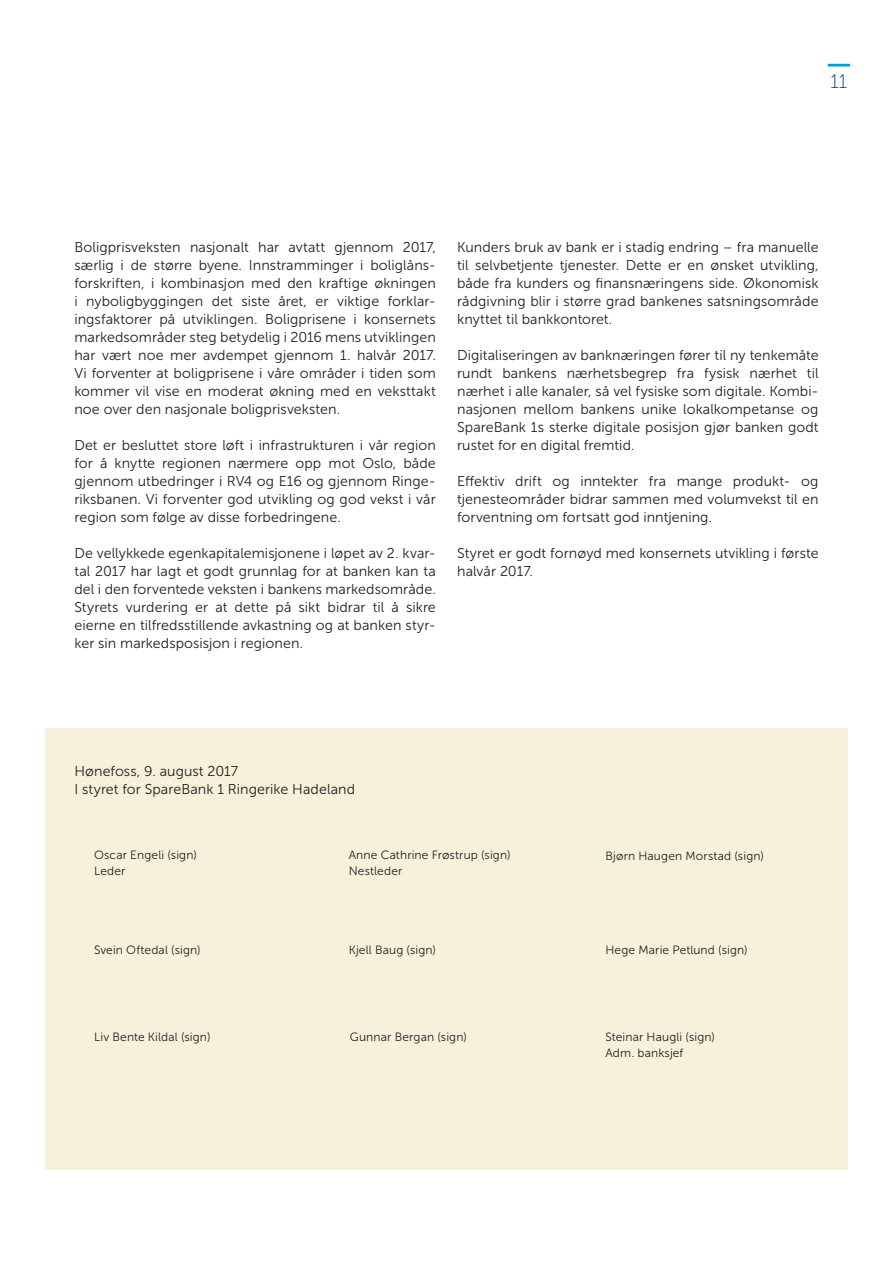
<style>
.page{position:relative;width:893px;height:1263px;background:#fff}
.page>*{position:absolute;margin:0;border:0;box-sizing:border-box;transform-origin:0 0}
.t1{font:19.5px "Museo Sans Rounded 100";color:#083879}
.t2{font:14.25px/18px "Museo Sans 300";letter-spacing:.005em;color:#231f20}
.t3{font:12px/15.8px "Museo Sans 300";letter-spacing:.01em;color:#231f20}
</style>
<div class="page">
<hr style="left:828px;top:64px;width:22px;height:3px;background:#069ad9">
<div style="left:45px;top:729px;width:803px;height:441px;background:#f7f1db"></div>
<h1 class="t1" style="left:831px;top:71px;width:18px">11</h1>
<p class="t2" style="left:74px;top:238px;width:363px;text-align:justify">Boligprisveksten nasjonalt har avtatt gjennom 2017, særlig i de større byene. Innstramminger i boliglåns&shy;forskriften, i kombinasjon med den kraftige økningen i nyboligbyggingen det siste året, er viktige forklar&shy;ingsfaktorer på utviklingen. Boligprisene i konsernets markedsområder steg betydelig i 2016 mens utviklingen har vært noe mer avdempet gjennom 1. halvår 2017.<br>Vi forventer at boligprisene i våre områder i tiden som kommer vil vise en moderat økning med en veksttakt noe over den nasjonale boligprisveksten.</p>
<p class="t2" style="left:74px;top:436px;width:363px">Det er besluttet store løft i infrastrukturen i vår region for å knytte regionen nærmere opp mot Oslo, både gjennom utbedringer i RV4 og E16 og gjennom Ringe&shy;riksbanen. Vi forventer god utvikling og god vekst i vår region som følge av disse forbedringene.</p>
<p class="t2" style="left:74px;top:544px;width:363px">De vellykkede egenkapitalemisjonene i løpet av 2. kvar&shy;tal 2017 har lagt et godt grunnlag for at banken kan ta del i den forventede veksten i bankens markedsområde.<br>Styrets vurdering er at dette på sikt bidrar til å sikre eierne en tilfredsstillende avkastning og at banken styr&shy;ker sin markedsposisjon i regionen.</p>
<p class="t2" style="left:457px;top:238px;width:363px;text-align:justify">Kunders bruk av bank er i stadig endring – fra manuelle til selvbetjente tjenester. Dette er en ønsket utvikling, både fra kunders og finansnæringens side. Økonomisk rådgivning blir i større grad bankenes satsningsområde knyttet til bankkontoret.</p>
<p class="t2" style="left:457px;top:346px;width:363px">Digitaliseringen av banknæringen fører til ny tenkemåte rundt bankens nærhetsbegrep fra fysisk nærhet til nærhet i alle kanaler, så vel fysiske som digitale. Kombi&shy;nasjonen mellom bankens unike lokalkompetanse og SpareBank 1s sterke digitale posisjon gjør banken godt rustet for en digital fremtid.</p>
<p class="t2" style="left:457px;top:472px;width:363px;text-align:justify">Effektiv drift og inntekter fra mange produkt- og tjenesteområder bidrar sammen med volumvekst til en forventning om fortsatt god inntjening.</p>
<p class="t2" style="left:457px;top:544px;width:363px">Styret er godt fornøyd med konsernets utvikling i første halvår 2017.</p>
<p class="t2" style="left:74px;top:762px;width:282px">Hønefoss, 9. august 2017<br>I styret for SpareBank 1 Ringerike Hadeland</p>
<p class="t3" style="left:94px;top:847px;width:104px">Oscar Engeli (sign)<br>Leder</p>
<p class="t3" style="left:349px;top:847px;width:163px">Anne Cathrine Frøstrup (sign)<br>Nestleder</p>
<p class="t3" style="left:605px;top:848px;width:160px">Bjørn Haugen Morstad (sign)</p>
<p class="t3" style="left:94px;top:942px;width:108px">Svein Oftedal (sign)</p>
<p class="t3" style="left:349px;top:942px;width:89px">Kjell Baug (sign)</p>
<p class="t3" style="left:605px;top:942px;width:144px">Hege Marie Petlund (sign)</p>
<p class="t3" style="left:94px;top:1029px;width:118px">Liv Bente Kildal (sign)</p>
<p class="t3" style="left:350px;top:1029px;width:119px">Gunnar Bergan (sign)</p>
<p class="t3" style="left:605px;top:1029px;width:111px">Steinar Haugli (sign)<br>Adm. banksjef</p>
</div>
